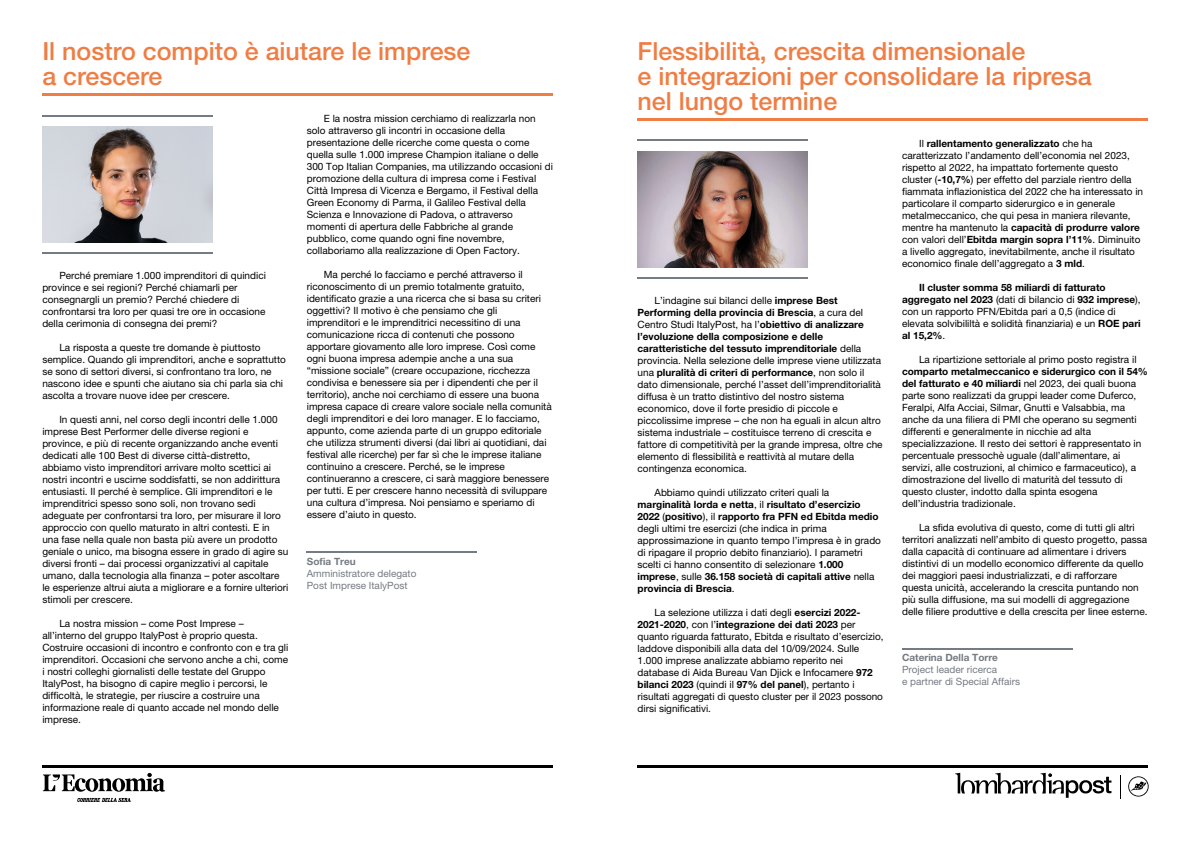
<style>
.page{position:relative;width:1191px;height:842px;background:#fff}
.page>*{position:absolute;margin:0;border:0;box-sizing:border-box;transform-origin:0 0}
.t1{font:500 25px/25px "Helvetica Neue LT Pro";color:#ef7d44}
.t2{font:10px/12px "Helvetica Neue LT Pro";color:#000}
.t3{font:10px/12px "Helvetica Neue LT Pro";color:#757b83}
.t4{font:700 10px "Helvetica Neue LT Pro";color:#757b83}
.s1{font-weight:700}
</style>
<div class="page">
<hr style="left:637px;top:766px;width:511px;height:2px;background:#000">
<hr style="left:43px;top:766px;width:510px;height:2px;background:#000">
<svg style="left:43px;top:773px;width:122px;height:19px"></svg>
<svg style="left:77px;top:798px;width:54px;height:4px"></svg>
<svg style="left:1128px;top:776px;width:20px;height:20px"></svg>
<svg style="left:955px;top:773px;width:156px;height:25px"></svg>
<hr style="left:42px;top:94px;width:511px;height:2px;background:#ef7d44">
<hr style="left:42px;top:115px;width:170px;height:1px;background:#757b83">
<hr style="left:307px;top:551px;width:170px;height:2px;background:#757b83">
<hr style="left:42px;top:252px;width:170px;height:2px;background:#757b83">
<img style="left:42px;top:126px;width:170px;height:116px">
<hr style="left:637px;top:140px;width:170px;height:1px;background:#757b83">
<hr style="left:902px;top:648px;width:170px;height:1px;background:#757b83">
<hr style="left:637px;top:277px;width:170px;height:2px;background:#757b83">
<img style="left:638px;top:151px;width:170px;height:116px">
<hr style="left:637px;top:119px;width:511px;height:2px;background:#ef7d44">
<h1 class="t1" style="left:42px;top:39px;width:429px">Il nostro compito è aiutare le imprese a crescere</h1>
<p class="t2" style="left:42px;top:270px;width:225px;text-indent:17px">Perché premiare 1.000 imprenditori di quindici province e sei regioni? Perché chiamarli per consegnargli un premio? Perché chiedere di confrontarsi tra loro per quasi tre ore in occasione della cerimonia di consegna dei premi?</p>
<p class="t2" style="left:42px;top:342px;width:245px;text-indent:17px">La risposta a queste tre domande è piuttosto semplice. Quando gli imprenditori, anche e soprattutto se sono di settori diversi, si confrontano tra loro, ne nascono idee e spunti che aiutano sia chi parla sia chi ascolta a trovare nuove idee per crescere.</p>
<p class="t2" style="left:42px;top:414px;width:248px;text-indent:17px">In questi anni, nel corso degli incontri delle 1.000 imprese Best Performer delle diverse regioni e province, e più di recente organizzando anche eventi dedicati alle 100 Best di diverse città-distretto, abbiamo visto imprenditori arrivare molto scettici ai nostri incontri e uscirne soddisfatti, se non addirittura entusiasti. Il perché è semplice. Gli imprenditori e le imprenditrici spesso sono soli, non trovano sedi adeguate per confrontarsi tra loro, per misurare il loro approccio con quello maturato in altri contesti. E in una fase nella quale non basta più avere un prodotto geniale o unico, ma bisogna essere in grado di agire su diversi fronti – dai processi organizzativi al capitale umano, dalla tecnologia alla finanza – poter ascoltare le esperienze altrui aiuta a migliorare e a fornire ulteriori stimoli per crescere.</p>
<p class="t2" style="left:42px;top:618px;width:247px;text-indent:17px">La nostra mission – come Post Imprese – all’interno del gruppo ItalyPost è proprio questa.<br>Costruire occasioni di incontro e confronto con e tra gli imprenditori. Occasioni che servono anche a chi, come i nostri colleghi giornalisti delle testate del Gruppo ItalyPost, ha bisogno di capire meglio i percorsi, le difficoltà, le strategie, per riuscire a costruire una informazione reale di quanto accade nel mondo delle imprese.</p>
<p class="t2" style="left:307px;top:112px;width:247px;text-indent:17px">E la nostra mission cerchiamo di realizzarla non solo attraverso gli incontri in occasione della presentazione delle ricerche come questa o come quella sulle 1.000 imprese Champion italiane o delle 300 Top Italian Companies, ma utilizzando occasioni di promozione della cultura di impresa come i Festival Città Impresa di Vicenza e Bergamo, il Festival della Green Economy di Parma, il Galileo Festival della Scienza e Innovazione di Padova, o attraverso momenti di apertura delle Fabbriche al grande pubblico, come quando ogni fine novembre, collaboriamo alla realizzazione di Open Factory.</p>
<p class="t2" style="left:307px;top:268px;width:246px;text-indent:17px">Ma perché lo facciamo e perché attraverso il riconoscimento di un premio totalmente gratuito, identificato grazie a una ricerca che si basa su criteri oggettivi? Il motivo è che pensiamo che gli imprenditori e le imprenditrici necessitino di una comunicazione ricca di contenuti che possono apportare giovamento alle loro imprese. Così come ogni buona impresa adempie anche a una sua “missione sociale” (creare occupazione, ricchezza condivisa e benessere sia per i dipendenti che per il territorio), anche noi cerchiamo di essere una buona impresa capace di creare valore sociale nella comunità degli imprenditori e dei loro manager. E lo facciamo, appunto, come azienda parte di un gruppo editoriale che utilizza strumenti diversi (dai libri ai quotidiani, dai festival alle ricerche) per far sì che le imprese italiane continuino a crescere. Perché, se le imprese continueranno a crescere, ci sarà maggiore benessere per tutti. E per crescere hanno necessità di sviluppare una cultura d’impresa. Noi pensiamo e speriamo di essere d’aiuto in questo.</p>
<p class="t4" style="left:307px;top:555px;width:50px">Sofia Treu</p>
<p class="t3" style="left:307px;top:567px;width:111px">Amministratore delegato<br>Post Imprese ItalyPost</p>
<h1 class="t1" style="left:637px;top:39px;width:455px">Flessibilità, crescita dimensionale<br>e integrazioni per consolidare la ripresa nel lungo termine</h1>
<p class="t2" style="left:637px;top:294px;width:247px;text-indent:17px">L’indagine sui bilanci delle <span class="s1">imprese Best Performing della provincia di Brescia</span>, a cura del Centro Studi ItalyPost, ha l’<span class="s1">obiettivo di analizzare l’evoluzione della composizione e delle caratteristiche del tessuto imprenditoriale</span> della provincia. Nella selezione delle imprese viene utilizzata una <span class="s1">pluralità di criteri di performance</span>, non solo il dato dimensionale, perché l’asset dell’imprenditorialità diffusa è un tratto distintivo del nostro sistema economico, dove il forte presidio di piccole e piccolissime imprese – che non ha eguali in alcun altro sistema industriale – costituisce terreno di crescita e fattore di competitività per la grande impresa, oltre che elemento di flessibilità e reattività al mutare della contingenza economica.</p>
<p class="t2" style="left:637px;top:486px;width:245px;text-indent:17px">Abbiamo quindi utilizzato criteri quali la <span class="s1">marginalità lorda e netta</span>, il <span class="s1">risultato d’esercizio 2022</span> (<span class="s1">positivo</span>), il <span class="s1">rapporto fra PFN ed Ebitda medio </span>degli ultimi tre esercizi (che indica in prima approssimazione in quanto tempo l’impresa è in grado di ripagare il proprio debito finanziario). I parametri scelti ci hanno consentito di selezionare <span class="s1">1.000 imprese</span>, sulle <span class="s1">36.158 società di capitali attive</span> nella <span class="s1">provincia di Brescia</span>.</p>
<p class="t2" style="left:637px;top:606px;width:248px;text-indent:17px">La selezione utilizza i dati degli <span class="s1">esercizi 2022- 2021-2020</span>, con l’<span class="s1">integrazione dei dati 2023</span> per quanto riguarda fatturato, Ebitda e risultato d’esercizio, laddove disponibili alla data del 10/09/2024. Sulle 1.000 imprese analizzate abbiamo reperito nei database di Aida Bureau Van Djick e Infocamere <span class="s1">972 bilanci 2023</span> (quindi il <span class="s1">97% del panel</span>), pertanto i risultati aggregati di questo cluster per il 2023 possono dirsi significativi.</p>
<p class="t2" style="left:902px;top:137px;width:242px;text-indent:17px">Il <span class="s1">rallentamento generalizzato</span> che ha caratterizzato l’andamento dell’economia nel 2023, rispetto al 2022, ha impattato fortemente questo cluster (<span class="s1">-10,7%</span>) per effetto del parziale rientro della fiammata inflazionistica del 2022 che ha interessato in particolare il comparto siderurgico e in generale metalmeccanico, che qui pesa in maniera rilevante, mentre ha mantenuto la <span class="s1">capacità di produrre valore </span>con valori dell’<span class="s1">Ebitda margin sopra l’11%</span>. Diminuito a livello aggregato, inevitabilmente, anche il risultato economico finale dell’aggregato a <span class="s1">3 mld</span>.</p>
<p class="t2" style="left:902px;top:281px;width:240px;text-indent:17px"><span class="s1">Il cluster somma 58 miliardi di fatturato aggregato nel 2023</span> (dati di bilancio di <span class="s1">932 imprese</span>), con un rapporto PFN/Ebitda pari a 0,5 (indice di elevata solvibililtà e solidità finanziaria) e un <span class="s1">ROE pari al 15,2%</span>.</p>
<p class="t2" style="left:919px;top:353px;width:219px">La ripartizione settoriale al primo posto registra il</p>
<p class="t2" style="left:902px;top:365px;width:247px"><span class="s1">comparto metalmeccanico e siderurgico con il 54% del fatturato e 40 miliardi</span> nel 2023, dei quali buona parte sono realizzati da gruppi leader come Duferco, Feralpi, Alfa Acciai, Silmar, Gnutti e Valsabbia, ma anche da una filiera di PMI che operano su segmenti differenti e generalmente in nicchie ad alta specializzazione. Il resto dei settori è rappresentato in percentuale pressochè uguale (dall’alimentare, ai servizi, alle costruzioni, al chimico e farmaceutico), a dimostrazione del livello di maturità del tessuto di questo cluster, indotto dalla spinta esogena dell’industria tradizionale.</p>
<p class="t2" style="left:902px;top:521px;width:247px;text-indent:17px">La sfida evolutiva di questo, come di tutti gli altri territori analizzati nell’ambito di questo progetto, passa dalla capacità di continuare ad alimentare i drivers distintivi di un modello economico differente da quello dei maggiori paesi industrializzati, e di rafforzare questa unicità, accelerando la crescita puntando non più sulla diffusione, ma sui modelli di aggregazione delle filiere produttive e della crescita per linee esterne.</p>
<p class="t4" style="left:902px;top:651px;width:97px">Caterina Della Torre</p>
<p class="t3" style="left:902px;top:664px;width:119px">Project leader ricerca<br>e partner di Special Affairs</p>
</div>
